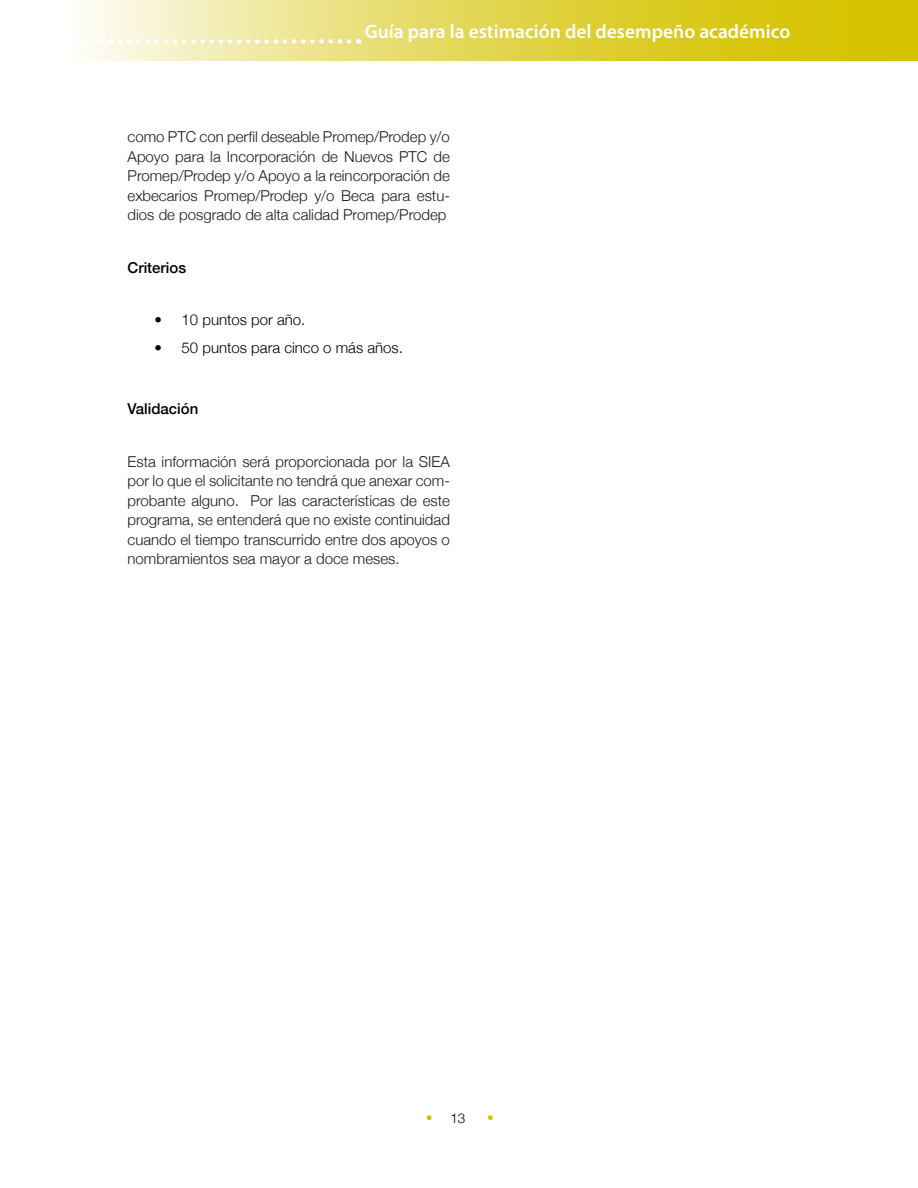
<style>
.page{position:relative;width:918px;height:1188px;background:#fff}
.page>*{position:absolute;margin:0;border:0;box-sizing:border-box;transform-origin:0 0}
.t1{font:600 19.5px "Myriad Pro";color:#fff}
.t2{font:300 15px/19.5px "Helvetica Neue";color:#1a1a1a;text-align:justify}
.t3{font:300 15px "Helvetica Neue";color:#000}
.t4{font:500 15px "Helvetica Neue";color:#000}
.t5{font:300 13.5px "Helvetica Neue";color:#000}
</style>
<div class="page">
<svg style="left:86px;top:0;width:832px;height:60px;background:#e3d759"></svg>
<svg style="left:86px;top:39px;width:263px;height:5px"></svg>
<svg style="left:427px;top:1115px;width:5px;height:5px"></svg>
<svg style="left:488px;top:1115px;width:5px;height:5px"></svg>
<h1 class="t1" style="left:365px;top:19px;width:427px">Guía para la estimación del desempeño académico</h1>
<p class="t2" style="left:128px;top:126px;width:324px">como PTC con perfil deseable Promep/Prodep y/o Apoyo para la Incorporación de Nuevos PTC de Promep/Prodep y/o Apoyo a la reincorporación de exbecarios Promep/Prodep y/o Beca para estu&shy;dios de posgrado de alta calidad Promep/Prodep</p>
<p class="t4" style="left:128px;top:255px;width:60px">Criterios</p>
<p class="t3" style="left:155px;top:308px;width:152px">• 10 puntos por año.</p>
<p class="t3" style="left:155px;top:336px;width:250px">• 50 puntos para cinco o más años.</p>
<p class="t4" style="left:128px;top:397px;width:72px">Validación</p>
<p class="t2" style="left:128px;top:450px;width:324px">Esta información será proporcionada por la SIEA por lo que el solicitante no tendrá que anexar com&shy;probante alguno. Por las características de este programa, se entenderá que no existe continuidad cuando el tiempo transcurrido entre dos apoyos o nombramientos sea mayor a doce meses.</p>
<p class="t5" style="left:450px;top:1107px;width:17px">13</p>
</div>
